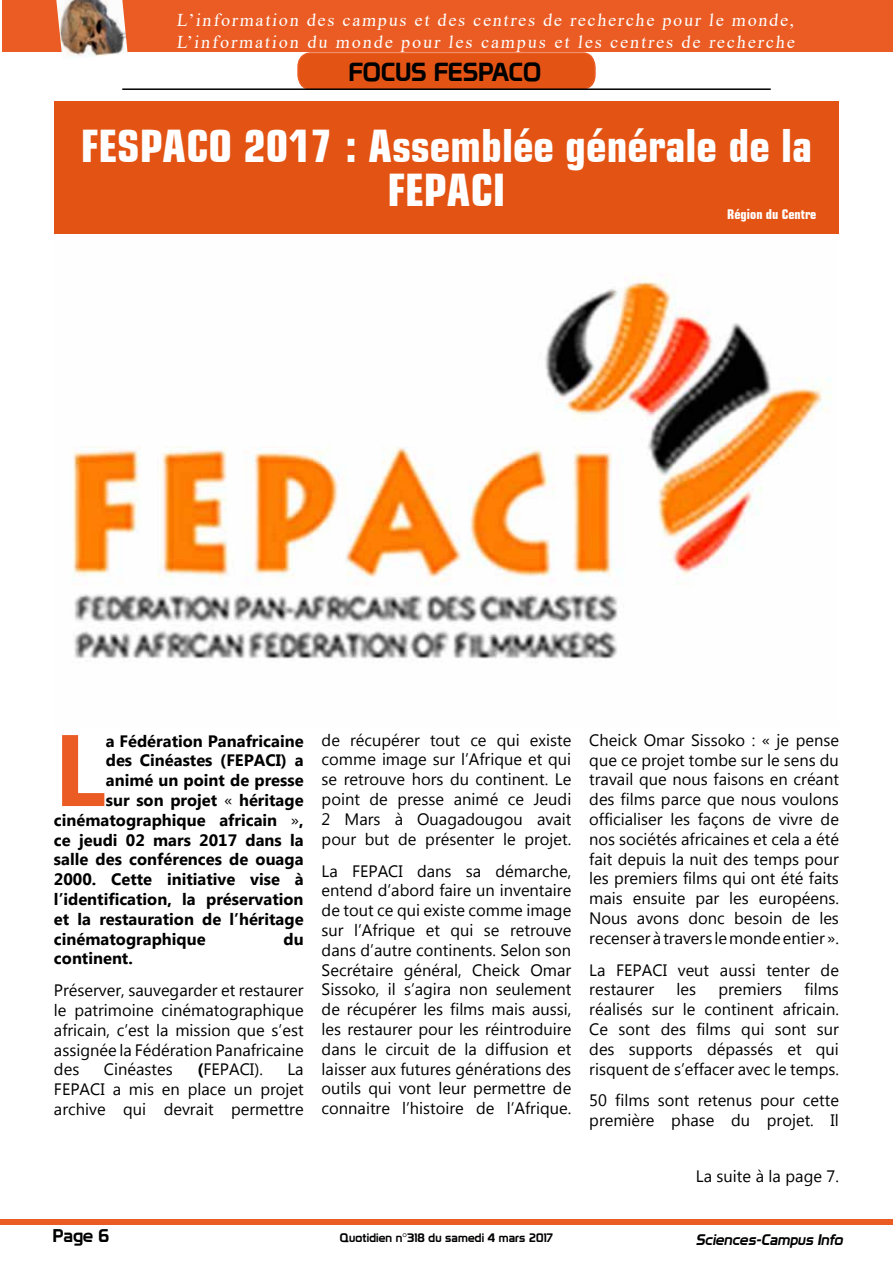
<style>
.page{position:relative;width:893px;height:1263px;background:#fff}
.page>*{position:absolute;margin:0;border:0;box-sizing:border-box;transform-origin:0 0}
.t1{font:700 101.4px "Myanmar Text";color:#ea5c24}
.t2{font:700 condensed 45px/43.5px "Square 721 BT";color:#fff;text-align:center}
.t3{font:25.5px "Prototype";color:#000}
.t4{font:18px/21.6px "Times New Roman";letter-spacing:.105em;color:#fff}
.t5{font:18px "Prototype";color:#000}
.t6{font:16.5px/19.8px "Myanmar Text";color:#000;text-align:justify}
.t7{font:700 16.5px "Myanmar Text";color:#000}
.t8{font:italic 15px "Prototype";color:#000}
.t9{font:700 condensed 13.5px "Square 721 BT";color:#fff}
.t10{font:12px "Prototype";letter-spacing:.01em;color:#000}
.s1{font-weight:400}
.s2{font-weight:700}
</style>
<div class="page">
<div style="left:1px;top:1219px;width:892px;height:6px;background:#ea5c24"></div>
<hr style="left:122px;top:88px;width:649px;height:2px;background:#000">
<div style="left:2px;top:0;width:891px;height:51px;background:#ea5c24"></div>
<img style="left:56px;top:0;width:72px;height:58px">
<div style="left:54px;top:101px;width:785px;height:133px;background:#e35414"></div>
<svg style="left:297px;top:52px;width:299px;height:37px;background:#e05719"></svg>
<img style="left:72px;top:276px;width:759px;height:383px">
<p class="t4" style="left:176px;top:9px;width:622px">L’information des campus et des centres de recherche pour le monde,<br>L’information du monde pour les campus et les centres de recherche</p>
<h3 class="t3" style="left:349px;top:57px;width:194px">FOCUS FESPACO</h3>
<h2 class="t2" style="left:81px;top:124px;width:733px">FESPACO 2017 : Assemblée générale de la<br>FEPACI</h2>
<p class="t9" style="left:727px;top:206px;width:91px">Région du Centre</p>
<h1 class="t1" style="left:54px;top:712px;width:53px">L</h1>
<p class="t7" style="left:106px;top:731px;width:199px">a Fédération Panafricaine</p>
<p class="t7" style="left:106px;top:751px;width:199px">des Cinéastes (FEPACI) a</p>
<p class="t7" style="left:106px;top:771px;width:199px">animé un point de presse</p>
<p class="t7" style="left:106px;top:791px;width:199px">sur son projet <span class="s1">«</span> héritage</p>
<p class="t7" style="left:54px;top:810px;width:251px">cinématographique africain <span class="s1">»</span>,</p>
<p class="t7" style="left:54px;top:830px;width:251px">ce jeudi 02 mars 2017 dans la</p>
<p class="t7" style="left:54px;top:850px;width:251px">salle des conférences de ouaga</p>
<p class="t7" style="left:54px;top:870px;width:251px">2000. Cette initiative vise à</p>
<p class="t7" style="left:54px;top:890px;width:251px">l’identification, la préservation</p>
<p class="t7" style="left:54px;top:909px;width:251px">et la restauration de l’héritage</p>
<p class="t7" style="left:54px;top:929px;width:153px">cinématographique</p>
<p class="t7" style="left:283px;top:929px;width:22px">du</p>
<p class="t7" style="left:54px;top:949px;width:80px">continent.</p>
<p class="t6" style="left:54px;top:981px;width:251px">Préserver, sauvegarder et restaurer le patrimoine cinématographique africain, c’est la mission que s’est assignée la Fédération Panafricaine des</p>
<p class="t6" style="left:104px;top:1060px;width:70px">Cinéastes</p>
<p class="t6" style="left:197px;top:1060px;width:67px"><span class="s2">(</span>FEPACI).</p>
<p class="t6" style="left:54px;top:1060px;width:251px;text-indent:233px">La FEPACI a mis en place un projet archive qui devrait permettre</p>
<p class="t6" style="left:322px;top:730px;width:251px">de récupérer tout ce qui existe comme image sur l’Afrique et qui se retrouve hors du continent. Le point de presse animé ce Jeudi 2 Mars à Ouagadougou avait pour but de présenter le projet.</p>
<p class="t6" style="left:322px;top:861px;width:251px">La FEPACI dans sa démarche, entend d’abord faire un inventaire de tout ce qui existe comme image sur l’Afrique et qui se retrouve dans d’autre continents. Selon son Secrétaire général, Cheick Omar Sissoko, il s’agira non seulement de récupérer les films mais aussi, les restaurer pour les réintroduire dans le circuit de la diffusion et laisser aux futures générations des outils qui vont leur permettre de connaitre l’histoire de l’Afrique.</p>
<p class="t6" style="left:589px;top:730px;width:251px">Cheick Omar Sissoko : « je pense que ce projet tombe sur le sens du travail que nous faisons en créant des films parce que nous voulons officialiser les façons de vivre de nos sociétés africaines et cela a été fait depuis la nuit des temps pour les premiers films qui ont été faits mais ensuite par les européens.<br>Nous avons donc besoin de les recenser à travers le monde entier ».</p>
<p class="t6" style="left:589px;top:960px;width:251px">La FEPACI veut aussi tenter de restaurer</p>
<p class="t6" style="left:589px;top:980px;width:251px;text-indent:215px">films réalisés sur le continent africain.<br>Ce sont des films qui sont sur des supports dépassés et qui risquent de s’effacer avec le temps.</p>
<p class="t6" style="left:589px;top:1091px;width:251px">50 films sont retenus pour cette première phase du projet. Il</p>
<p class="t6" style="left:676px;top:980px;width:21px">les</p>
<p class="t6" style="left:718px;top:980px;width:65px">premiers</p>
<p class="t6" style="left:696px;top:1166px;width:145px">La suite à la page 7.</p>
<p class="t5" style="left:53px;top:1225px;width:58px">Page 6</p>
<p class="t10" style="left:340px;top:1230px;width:214px">Quotidien n°318 du samedi 4 mars 2017</p>
<p class="t8" style="left:696px;top:1231px;width:152px">Sciences-Campus Info</p>
</div>
